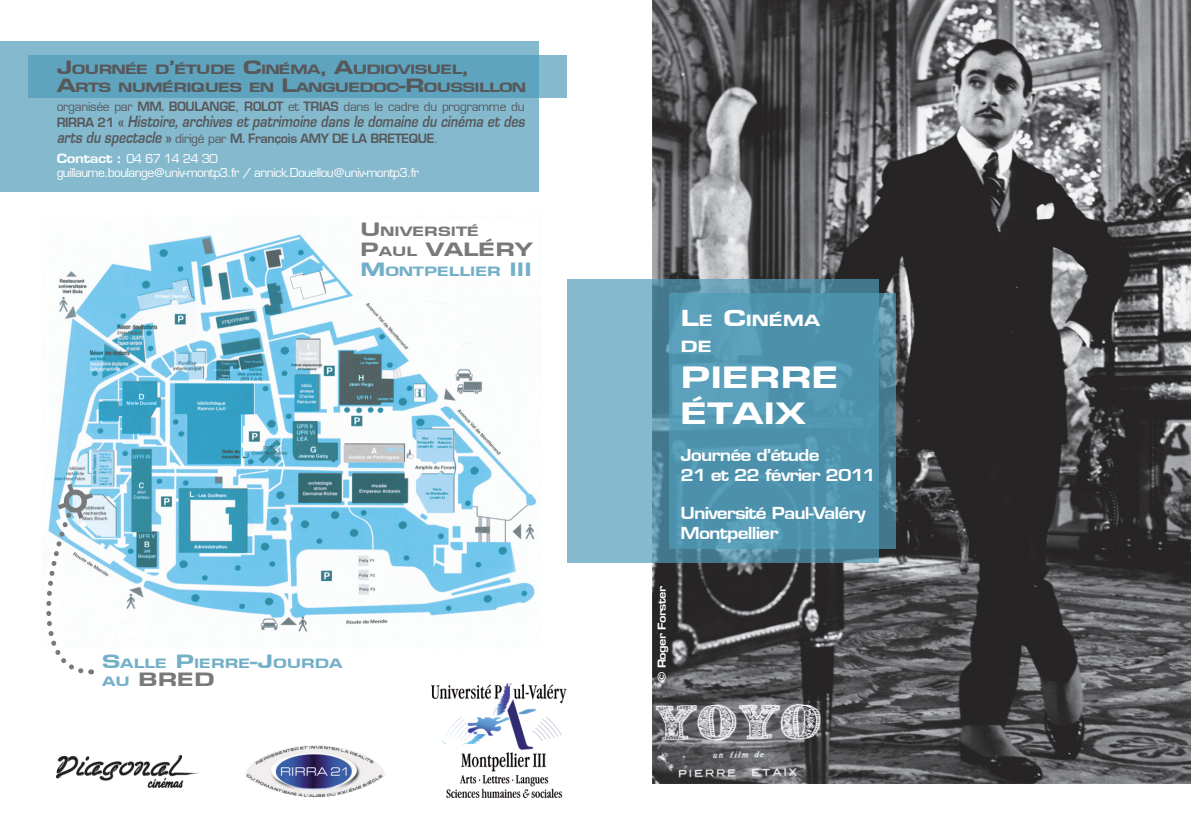
<style>
.page{position:relative;width:1191px;height:840px;background:#fff}
.page>*{position:absolute;margin:0;border:0;box-sizing:border-box;transform-origin:0 0}
.t1{font:800 32px/36px "Eurose Wide";color:#fff}
.t2{font:800 20px "Eurose Wide";color:#57585a}
.t3{font:800 20px "Eurose Wide";color:#57585a}
.t4{font:700 18px/20px "Eurose";letter-spacing:-.05em;color:#fff}
.t5{font:italic 16.8px "Eurose";color:#57585a;scale:.83 1}
.t6{font:800 16.8px/26px "Eurose Wide";color:#fff}
.t7{font:800 14px/18px "Eurose Wide";letter-spacing:-.045em;color:#57585a}
.t8{font:14px "Eurose";letter-spacing:-.025em;color:#57585a}
.t9{font:800 14px "Eurose Wide";color:#509cb9}
.t10{font:800 14px "Eurose Wide";color:#57585a}
.t11{font:12px/14px "Euromode Plain";letter-spacing:-.05em;color:#fff}
.t12{font:12px "Euromode Plain";letter-spacing:-.025em;color:#57585a}
.t13{font:700 12px "Eurose";letter-spacing:-.05em;color:#fff}
.s1{font-size:20px}
.s2{font-family:"Eurose";font-size:14px}
.s3{font-style:normal;font-size:14px}
.s4{font-style:italic;font-size:16.8px}
.s5{font-family:"Euromode Plain";font-size:12px}
.s6{font-family:"Eurose";font-weight:700;font-size:14px}
.s7{font-style:inherit}
.s8{font-size:14px}
.s9{font-size:14px;color:#509cb9}
.s10{font-size:24px}
</style>
<div class="page">
<img style="left:652px;top:0;width:539px;height:782px">
<img style="left:57px;top:755px;width:141px;height:32px">
<img style="left:431px;top:683px;width:136px;height:113px">
<img style="left:245px;top:745px;width:140px;height:52px">
<svg style="left:567px;top:279px;width:312px;height:284px;background:#74a9be"></svg>
<svg style="left:669px;top:293px;width:227px;height:256px;background:#5194af"></svg>
<img style="left:53px;top:234px;width:484px;height:398px">
<div style="left:360px;top:218px;width:177px;height:62px;background:#fff"></div>
<div style="left:0;top:41px;width:539px;height:150px;background:#84b9ce"></div>
<div style="left:28px;top:55px;width:539px;height:43px;background:#5fa4bf"></div>
<svg style="left:46px;top:482px;width:48px;height:193px"></svg>
<p class="t7" style="left:57px;top:60px;width:471px"><span class="s1">J</span>OURNÉE D<span class="s1">’</span>ÉTUDE <span class="s1">C</span>INÉMA<span class="s1">, A</span>UDIOVISUEL<span class="s1">,<br>A</span>RTS NUMÉRIQUES EN <span class="s1">L</span>ANGUEDOC<span class="s1">-R</span>OUSSILLON</p>
<p class="t12" style="left:57px;top:99px;width:469px">organisée par <span class="s2">MM. BOULANGE</span>, <span class="s2">ROLOT</span> et <span class="s2">TRIAS</span> dans le cadre du programme du</p>
<h3 class="t5" style="left:57px;top:112px;width:569px"><span class="s3">R I R R A 2 1 «</span> Histoire,archives etpatrimoine dans le domaine du cinéma etdes</h3>
<p class="t8" style="left:57px;top:131px;width:383px"><span class="s4">arts du spectacle</span> » <span class="s5">dirigé par</span> M. François AMY DE LA BRETEQUE<span class="s5">.</span></p>
<p class="t11" style="left:57px;top:151px;width:364px"><span class="s6">Contact :</span> O4 67 14 24 30<br>guillaume.boulange@univ-montp3.fr / annick.Douellou@univ-montp3.fr</p>
<p class="t10" style="left:360px;top:223px;width:120px"><span class="s1">U</span>NIVERSITÉ</p>
<h2 class="t2" style="left:360px;top:238px;width:174px"><span class="s7">P</span><span class="s8">AU L</span> <span class="s7">V</span>ALÉRY</h2>
<p class="t9" style="left:360px;top:263px;width:157px"><span class="s1">M</span>ONTPELLIER <span class="s1">III</span></p>
<p class="t9" style="left:102px;top:654px;width:242px"><span class="s1">S</span>ALLE <span class="s1">P</span>IERRE<span class="s1">-J</span>OU RDA</p>
<h2 class="t3" style="left:102px;top:667px;width:75px"><span class="s9">AU</span> BRED</h2>
<h3 class="t6" style="left:680px;top:306px;width:141px"><span class="s10">L</span>E <span class="s10">C</span>INÉMA<br>DE</h3>
<h1 class="t1" style="left:680px;top:358px;width:159px">PIERRE<br>ÉTAIX</h1>
<h3 class="t4" style="left:680px;top:445px;width:197px">Journée d’étude<br>21 et 22 février 2011</h3>
<h3 class="t4" style="left:680px;top:502px;width:187px">Université Paul-Valéry<br>Montpellier</h3>
<p class="t13" style="left:655px;top:681px;width:97px;rotate:-90deg">© Roger Forster</p>
</div>
